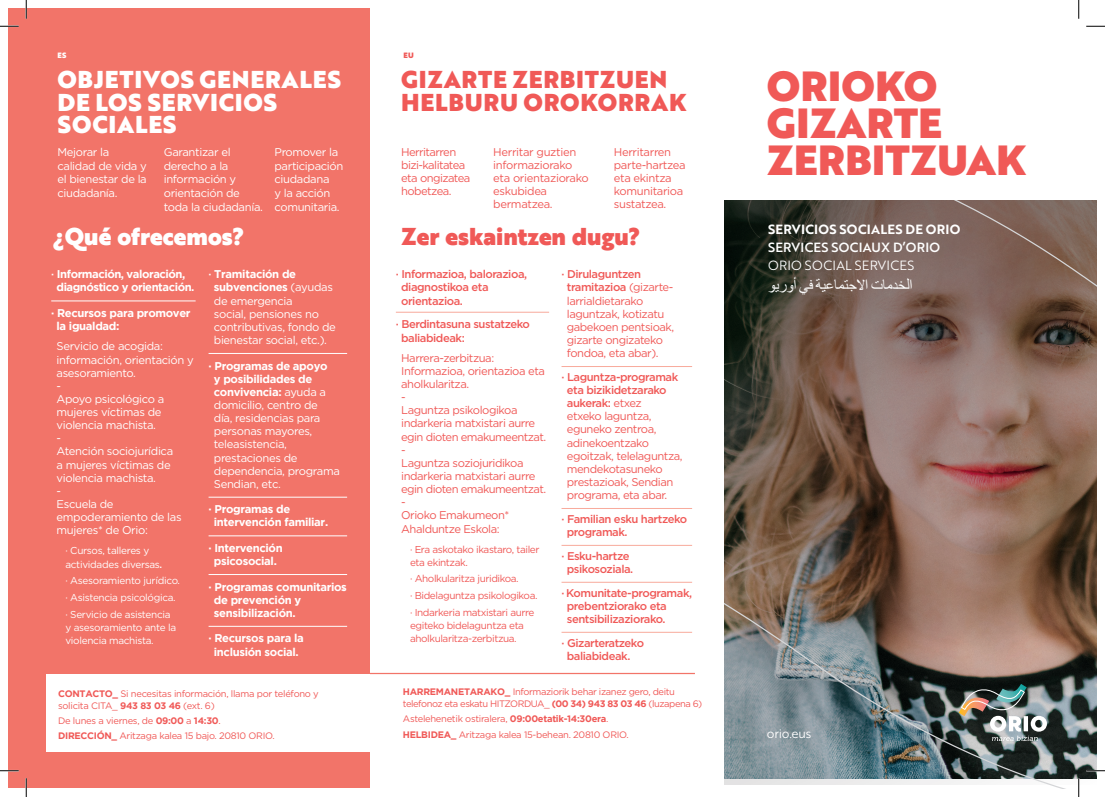
<style>
.page{position:relative;width:1105px;height:797px;background:#fff}
.page>*{position:absolute;margin:0;border:0;box-sizing:border-box;transform-origin:0 0}
.t1{font:41px/37.1px "Brother 1816 Black";color:#f05957}
.t2{font:23.75px/22.5px "Brother 1816 Black";letter-spacing:.03em;color:#fff}
.t3{font:23.75px/22.5px "Brother 1816 Black";letter-spacing:.03em;color:#f05957}
.t4{font:23.75px "Brother 1816 Black";color:#f05957}
.t5{font:23.75px "Brother 1816 Black";color:#fff}
.t6{font:16.25px "Arial";color:#fff}
.t7{font:13px "Brother 1816 Bold";letter-spacing:.02em;color:#fff}
.t8{font:13px "Brother 1816 Medium";letter-spacing:.02em;color:#fff}
.t9{font:13px "Brother 1816 Book";letter-spacing:.02em;color:#fff}
.t10{font:12.5px "Brother 1816 Book";letter-spacing:-.02em;color:#fff}
.t11{font:12.5px "Minion Pro";color:#fff}
.t12{font:11.25px/13.1px "Gotham";letter-spacing:-.04em;color:#f05957}
.t13{font:11.25px/13.1px "Gotham";letter-spacing:-.03em;color:#fff}
.t14{font:500 11.25px/13.1px "Gotham";letter-spacing:-.04em;color:#f05957}
.t15{font:700 11.25px/13.1px "Gotham";letter-spacing:-.03em;color:#fff}
.t16{font:10px/13.1px "Gotham";letter-spacing:-.04em;color:#f05957}
.t17{font:10px/13.1px "Gotham";letter-spacing:-.03em;color:#fff}
.t18{font:9.38px/15.4px "Gotham";letter-spacing:-.03em;color:#f05957}
.t19{font:9.38px/11.9px "Gotham";letter-spacing:-.05em;color:#f05957}
.t20{font:7.5px "Brother 1816 Black";color:#fff}
.t21{font:7.5px "Brother 1816 Black";color:#f05957}
.s1{font-weight:500}
.s2{font-weight:700}
</style>
<div class="page">
<div style="left:9px;top:9px;width:361px;height:779px;background:#f27469"></div>
<div style="left:47px;top:674px;width:325px;height:78px;background:#fff"></div>
<hr style="left:51px;top:301px;width:145px;height:1px;background:#fff">
<hr style="left:209px;top:353px;width:138px;height:1px;background:#fff">
<hr style="left:209px;top:497px;width:138px;height:1px;background:#fff">
<hr style="left:209px;top:535px;width:138px;height:1px;background:#fff">
<hr style="left:209px;top:574px;width:138px;height:1px;background:#fff">
<hr style="left:209px;top:626px;width:138px;height:1px;background:#fff">
<img style="left:724px;top:200px;width:372px;height:588px">
<hr style="left:396px;top:312px;width:153px;height:1px;background:#f8aa9c">
<hr style="left:561px;top:366px;width:131px;height:1px;background:#f8aa9c">
<hr style="left:561px;top:508px;width:131px;height:1px;background:#f8aa9c">
<hr style="left:561px;top:545px;width:131px;height:1px;background:#f8aa9c">
<hr style="left:561px;top:582px;width:131px;height:1px;background:#f8aa9c">
<hr style="left:561px;top:632px;width:131px;height:1px;background:#f8aa9c">
<hr style="left:370px;top:673px;width:325px;height:1px;background:#f27469">
<img style="left:959px;top:684px;width:88px;height:57px">
<svg style="left:0;top:25px;width:19px;height:2px"></svg>
<svg style="left:1086px;top:25px;width:19px;height:2px"></svg>
<svg style="left:0;top:770px;width:19px;height:1px"></svg>
<svg style="left:1086px;top:770px;width:19px;height:1px"></svg>
<svg style="left:25px;top:0;width:2px;height:19px"></svg>
<svg style="left:25px;top:778px;width:2px;height:19px"></svg>
<svg style="left:1078px;top:0;width:1px;height:19px"></svg>
<svg style="left:1078px;top:778px;width:1px;height:19px"></svg>
<p class="t20" style="left:57px;top:50px;width:10px">ES</p>
<h2 class="t2" style="left:57px;top:68px;width:285px">OBJETIVOS GENERALES<br>DE LOS SERVICIOS<br>SOCIALES</h2>
<p class="t13" style="left:57px;top:145px;width:91px;line-height:13.8px">Mejorar la calidad de vida y el bienestar de la ciudadanía.</p>
<p class="t13" style="left:164px;top:145px;width:101px;line-height:13.8px">Garantizar el derecho a la información y orientación de toda la ciudadanía.</p>
<p class="t13" style="left:274px;top:145px;width:70px;line-height:13.8px">Promover la participación ciudadana<br>y la acción comunitaria.</p>
<h2 class="t5" style="left:52px;top:218px;width:194px">¿Qué ofrecemos?</h2>
<p class="t15" style="left:57px;top:267px;width:139px;text-indent:-5px"><span class="s1">·</span> Información, valoración, diagnóstico y orientación.</p>
<p class="t15" style="left:57px;top:306px;width:136px;text-indent:-5px">· Recursos para promover la igualdad:</p>
<p class="t13" style="left:57px;top:339px;width:139px">Servicio de acogida: información, orientación y asesoramiento.<br>-<br>Apoyo psicológico a mujeres víctimas de violencia machista.<br>-<br>Atención sociojurídica<br>a mujeres víctimas de violencia machista.<br>-<br>Escuela de empoderamiento de las mujeres* de Orio:</p>
<p class="t17" style="left:65px;top:544px;width:98px">· Cursos, talleres y actividades diversas<span class="s1">.</span></p>
<p class="t17" style="left:65px;top:572px;width:116px;line-height:16.6px">· Asesoramiento jurídico. · Asistencia psicológica. · Servicio de asistencia</p>
<p class="t17" style="left:65px;top:620px;width:112px">y asesoramiento ante la violencia machista.</p>
<p class="t13" style="left:214px;top:267px;width:124px;text-indent:-5px"><span class="s1">·</span> <span class="s2">Tramitación de subvenciones</span> (ayudas de emergencia<br>social, pensiones no contributivas, fondo de bienestar social, etc.).</p>
<p class="t13" style="left:214px;top:359px;width:128px;text-indent:-5px"><span class="s2">· Programas de apoyo<br>y posibilidades de convivencia:</span> ayuda a domicilio, centro de<br>día, residencias para personas mayores, teleasistencia, prestaciones de dependencia, programa<br>Sendian, etc.</p>
<p class="t15" style="left:214px;top:502px;width:116px;text-indent:-5px">· Programas de intervención familiar.</p>
<p class="t15" style="left:209px;top:541px;width:76px;text-align:center">· Intervención psicosocial.</p>
<p class="t15" style="left:214px;top:580px;width:135px;text-indent:-5px">· Programas comunitarios de prevención y sensibilización.</p>
<p class="t15" style="left:209px;top:631px;width:97px;text-align:center">· Recursos para la inclusión social.</p>
<p class="t11" style="left:342px;top:579px;width:4px">·</p>
<p class="t18" style="left:58px;top:687px;width:262px;line-height:11.9px"><span class="s2">CONTACTO_</span> Si necesitas información, llama por teléfono y solicita CITA_ <span class="s2">943 83 03 46</span> (ext. 6)</p>
<p class="t18" style="left:58px;top:712px;width:218px">De lunes a viernes, de <span class="s2">09:00</span> a <span class="s2">14:30</span>.<br><span class="s2">DIRECCIÓN_</span> Aritzaga kalea 15 bajo. 20810 ORIO.</p>
<p class="t21" style="left:404px;top:50px;width:12px">EU</p>
<h2 class="t3" style="left:401px;top:68px;width:286px">GIZARTE ZERBITZUEN<br>HELBURU OROKORRAK</h2>
<p class="t12" style="left:401px;top:145px;width:71px">Herritarren bizi-kalitatea eta ongizatea hobetzea.</p>
<p class="t12" style="left:493px;top:145px;width:97px">Herritar guztien informaziorako eta orientaziorako eskubidea bermatzea.</p>
<p class="t12" style="left:614px;top:145px;width:73px">Herritarren parte-hartzea eta ekintza komunitarioa sustatzea.</p>
<h2 class="t4" style="left:401px;top:218px;width:241px">Zer eskaintzen dugu?</h2>
<p class="t14" style="left:401px;top:268px;width:128px;text-indent:-5px">· Informazioa, balorazioa, diagnostikoa eta orientazioa.</p>
<p class="t14" style="left:401px;top:318px;width:130px;text-indent:-5px">· Berdintasuna sustatzeko baliabideak:</p>
<p class="t12" style="left:401px;top:351px;width:146px">Harrera-zerbitzua:<br>Informazioa, orientazioa eta aholkularitza.<br>-<br>Laguntza psikologikoa indarkeria matxistari aurre egin dioten emakumeentzat. -<br>Laguntza soziojuridikoa indarkeria matxistari aurre egin dioten emakumeentzat. -<br>Orioko Emakumeon*<br>Ahalduntze Eskola:</p>
<p class="t16" style="left:410px;top:542px;width:131px">· Era askotako ikastaro, tailer eta ekintzak.</p>
<p class="t16" style="left:410px;top:570px;width:129px;line-height:16.6px">· Aholkularitza juridikoa.<br>· Bidelaguntza psikologikoa. · Indarkeria matxistari aurre</p>
<p class="t16" style="left:410px;top:618px;width:116px">egiteko bidelaguntza eta aholkularitza-zerbitzua.</p>
<p class="t12" style="left:567px;top:267px;width:109px;text-indent:-5px"><span class="s1">· Dirulaguntzen tramitazioa</span> (gizarte&shy;larrialdietarako laguntzak, kotizatu gabekoen pentsioak, gizarte ongizateko fondoa, eta abar).</p>
<p class="t12" style="left:567px;top:370px;width:117px;text-indent:-5px"><span class="s1">· Laguntza-programak eta bizikidetzarako aukerak:</span> etxez<br>etxeko laguntza, eguneko zentroa, adinekoentzako egoitzak, telelaguntza, mendekotasuneko prestazioak, Sendian programa, eta abar.</p>
<p class="t14" style="left:567px;top:512px;width:122px;text-indent:-5px">· Familian esku hartzeko programak.</p>
<p class="t14" style="left:561px;top:549px;width:73px;text-align:center">· Esku-hartze psikosoziala.</p>
<p class="t14" style="left:567px;top:586px;width:127px;text-indent:-5px">· Komunitate-programak, prebentziorako eta sentsibilizaziorako.</p>
<p class="t14" style="left:567px;top:636px;width:79px;text-indent:-5px">· Gizarteratzeko baliabideak.</p>
<p class="t19" style="left:403px;top:685px;width:301px"><span class="s2">HARREMANETARAKO_</span> Informaziorik behar izanez gero, deitu telefonoz eta eskatu HITZORDUA_ <span class="s2">(00 34) 943 83 03 46</span> (luzapena 6)</p>
<p class="t18" style="left:403px;top:711px;width:227px">Astelehenetik ostiralera, <span class="s2">09:00etatik-14:30era</span>.<br><span class="s2">HELBIDEA_</span> Aritzaga kalea 15-behean. 20810 ORIO.</p>
<h1 class="t1" style="left:767px;top:66px;width:260px">ORIOKO<br>GIZARTE<br>ZERBITZUAK</h1>
<p class="t7" style="left:768px;top:219px;width:194px">SERVICIOS SOCIALES DE ORIO</p>
<p class="t8" style="left:768px;top:237px;width:174px">SERVICES SOCIAUX D’ORIO</p>
<p class="t9" style="left:768px;top:256px;width:148px">ORIO SOCIAL SERVICES</p>
<h3 class="t6" style="left:768px;top:274px;width:146px">تاا لجتماعيةفيأوريو ا لخدما</h3>
<p class="t10" style="left:767px;top:724px;width:46px">orio.eus</p>
</div>
